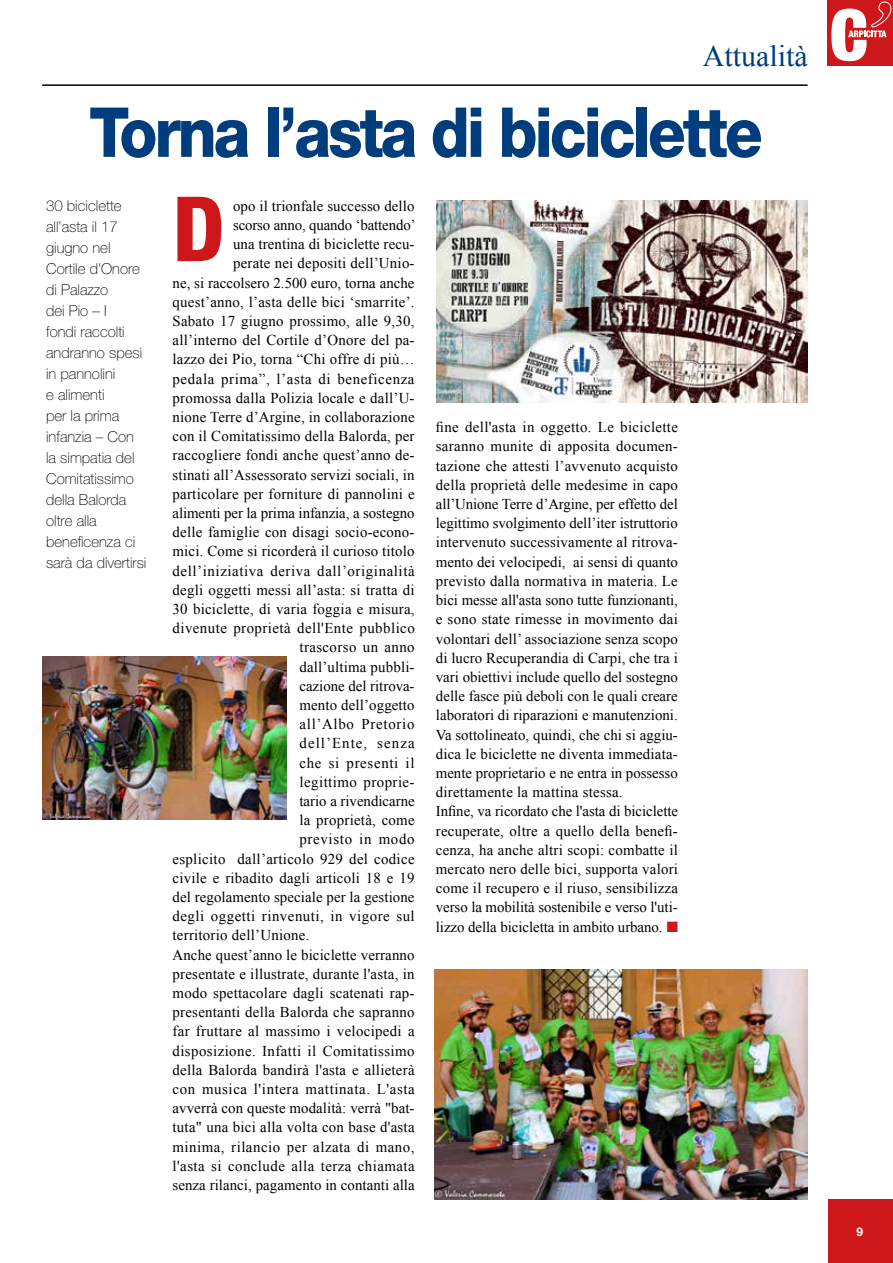
<style>
.page{position:relative;width:893px;height:1263px;background:#fff}
.page>*{position:absolute;margin:0;border:0;box-sizing:border-box;transform-origin:0 0}
.t1{font:800 condensed 90px "Helvetica Neue LT Std";color:#cd171a}
.t2{font:800 69px "Helvetica Neue LT Std";letter-spacing:-.05em;color:#003d7c;scale:.9 1}
.t3{font:30px "Times New Roman";color:#003d7c}
.t4{font:15px/19.2px "Times New Roman";letter-spacing:.015em;color:#000}
.t5{font:100 15px/21px "Helvetica Neue LT Std";color:#000}
.t6{font:15px "Times New Roman";letter-spacing:.04em;color:#000}
.t7{font:15px "Times New Roman";letter-spacing:.035em;color:#000}
.t8{font:15px "Times New Roman";letter-spacing:-.005em;color:#000}
.t9{font:15px "Times New Roman";letter-spacing:.045em;color:#000}
.t10{font:15px "Times New Roman";letter-spacing:-.01em;color:#000}
.t11{font:15px "Times New Roman";letter-spacing:.05em;color:#000}
.t12{font:15px "Times New Roman";letter-spacing:.075em;color:#000}
.t13{font:700 12px "Helvetica Neue";color:#fff}
.s1{color:#cd171a}
</style>
<div class="page">
<div style="left:827px;top:0;width:66px;height:66px;background:#cd171a"></div>
<hr style="left:42px;top:84px;width:766px;height:2px;background:#000">
<div style="left:828px;top:1199px;width:65px;height:64px;background:#cd171a"></div>
<svg style="left:831px;top:1px;width:61px;height:60px"></svg>
<img style="left:435px;top:969px;width:373px;height:230px">
<img style="left:43px;top:657px;width:244px;height:163px">
<img style="left:436px;top:200px;width:372px;height:203px">
<h3 class="t3" style="left:703px;top:36px;width:106px">Attualità</h3>
<h2 class="t2" style="left:89px;top:91px;width:750px">Torna l’asta di biciclette</h2>
<p class="t5" style="left:46px;top:195px;width:102px">30 biciclette all’asta il 17 giugno nel<br>Cortile d'Onore di Palazzo<br>dei Pio – I<br>fondi raccolti andranno spesi in pannolini<br>e alimenti<br>per la prima infanzia – Con la simpatia del<br>Comitatissimo della Balorda oltre alla beneficenza ci sarà da divertirsi</p>
<h1 class="t1" style="left:173px;top:173px;width:53px">D</h1>
<p class="t4" style="left:233px;top:196px;width:183px">opo il trionfale successo dello</p>
<p class="t10" style="left:233px;top:215px;width:184px">scorso anno, quando ‘battendo’</p>
<p class="t4" style="left:233px;top:234px;width:183px">una trentina di biciclette recu-</p>
<p class="t4" style="left:233px;top:253px;width:183px">perate nei depositi dell’Unio-</p>
<p class="t4" style="left:173px;top:273px;width:243px">ne, si raccolsero 2.500 euro, torna anche</p>
<p class="t4" style="left:173px;top:292px;width:244px">quest’anno, l’asta delle bici ‘smarrite’.</p>
<p class="t4" style="left:173px;top:311px;width:244px">Sabato 17 giugno prossimo, alle 9,30,</p>
<p class="t4" style="left:173px;top:330px;width:244px">all’interno del Cortile d’Onore del pa-</p>
<p class="t4" style="left:173px;top:349px;width:244px">lazzo dei Pio, torna “Chi offre di più…</p>
<p class="t6" style="left:173px;top:368px;width:243px">pedala prima”, l’asta di beneficenza</p>
<p class="t4" style="left:173px;top:388px;width:244px">promossa dalla Polizia locale e dall’U-</p>
<p class="t4" style="left:173px;top:407px;width:244px">nione Terre d’Argine, in collaborazione</p>
<p class="t4" style="left:173px;top:426px;width:243px">con il Comitatissimo della Balorda, per</p>
<p class="t4" style="left:173px;top:445px;width:244px">raccogliere fondi anche quest’anno de-</p>
<p class="t4" style="left:173px;top:465px;width:244px">stinati all’Assessorato servizi sociali, in</p>
<p class="t4" style="left:173px;top:484px;width:244px">particolare per forniture di pannolini e</p>
<p class="t8" style="left:173px;top:503px;width:244px">alimenti per la prima infanzia, a sostegno</p>
<p class="t4" style="left:173px;top:522px;width:244px">delle famiglie con disagi socio-econo-</p>
<p class="t4" style="left:173px;top:541px;width:243px">mici. Come si ricorderà il curioso titolo</p>
<p class="t6" style="left:173px;top:560px;width:244px">dell’iniziativa deriva dall’originalità</p>
<p class="t4" style="left:173px;top:580px;width:244px">degli oggetti messi all’asta: si tratta di</p>
<p class="t4" style="left:173px;top:599px;width:244px">30 biciclette, di varia foggia e misura,</p>
<p class="t4" style="left:173px;top:618px;width:244px">divenute proprietà dell'Ente pubblico</p>
<p class="t4" style="left:299px;top:637px;width:117px">trascorso un anno</p>
<p class="t4" style="left:299px;top:657px;width:117px">dall’ultima pubbli-</p>
<p class="t4" style="left:299px;top:676px;width:117px">cazione del ritrova-</p>
<p class="t4" style="left:299px;top:695px;width:117px">mento dell’oggetto</p>
<p class="t11" style="left:299px;top:714px;width:117px">all’Albo Pretorio</p>
<p class="t12" style="left:299px;top:733px;width:117px">dell’Ente, senza</p>
<p class="t9" style="left:299px;top:752px;width:117px">che si presenti il</p>
<p class="t4" style="left:299px;top:772px;width:117px">legittimo proprie-</p>
<p class="t4" style="left:299px;top:791px;width:117px">tario a rivendicarne</p>
<p class="t4" style="left:299px;top:810px;width:117px">la proprietà, come</p>
<p class="t9" style="left:299px;top:829px;width:117px">previsto in modo</p>
<p class="t4" style="left:173px;top:849px;width:244px">esplicito dall’articolo 929 del codice</p>
<p class="t4" style="left:173px;top:868px;width:244px">civile e ribadito dagli articoli 18 e 19</p>
<p class="t4" style="left:173px;top:887px;width:244px">del regolamento speciale per la gestione</p>
<p class="t7" style="left:173px;top:906px;width:244px">degli oggetti rinvenuti, in vigore sul</p>
<p class="t4" style="left:173px;top:925px;width:138px">territorio dell’Unione.</p>
<p class="t4" style="left:173px;top:945px;width:244px">Anche quest’anno le biciclette verranno</p>
<p class="t4" style="left:173px;top:964px;width:244px">presentate e illustrate, durante l'asta, in</p>
<p class="t4" style="left:173px;top:983px;width:244px">modo spettacolare dagli scatenati rap-</p>
<p class="t4" style="left:173px;top:1002px;width:244px">presentanti della Balorda che sapranno</p>
<p class="t4" style="left:173px;top:1021px;width:244px">far fruttare al massimo i velocipedi a</p>
<p class="t4" style="left:173px;top:1041px;width:244px">disposizione. Infatti il Comitatissimo</p>
<p class="t4" style="left:173px;top:1060px;width:244px">della Balorda bandirà l'asta e allieterà</p>
<p class="t6" style="left:173px;top:1079px;width:244px">con musica l'intera mattinata. L'asta</p>
<p class="t4" style="left:173px;top:1098px;width:244px">avverrà con queste modalità: verrà "bat-</p>
<p class="t4" style="left:173px;top:1117px;width:244px">tuta" una bici alla volta con base d'asta</p>
<p class="t7" style="left:173px;top:1136px;width:243px">minima, rilancio per alzata di mano,</p>
<p class="t4" style="left:173px;top:1156px;width:244px">l'asta si conclude alla terza chiamata</p>
<p class="t4" style="left:173px;top:1175px;width:244px">senza rilanci, pagamento in contanti alla</p>
<p class="t4" style="left:436px;top:417px;width:244px">fine dell'asta in oggetto. Le biciclette saranno munite di apposita documen&shy;tazione che attesti l’avvenuto acquisto della proprietà delle medesime in capo all’Unione Terre d’Argine, per effetto del legittimo svolgimento dell’iter istruttorio intervenuto successivamente al ritrova&shy;mento dei velocipedi, ai sensi di quanto previsto dalla normativa in materia. Le bici messe all'asta sono tutte funzionanti, e sono state rimesse in movimento dai volontari dell’ associazione senza scopo di lucro Recuperandia di Carpi, che tra i vari obiettivi include quello del sostegno delle fasce più deboli con le quali creare laboratori di riparazioni e manutenzioni.<br>Va sottolineato, quindi, che chi si aggiu&shy;dica le biciclette ne diventa immediata&shy;mente proprietario e ne entra in possesso direttamente la mattina stessa.<br>Infine, va ricordato che l'asta di biciclette recuperate, oltre a quello della benefi&shy;cenza, ha anche altri scopi: combatte il mercato nero delle bici, supporta valori come il recupero e il riuso, sensibilizza verso la mobilità sostenibile e verso l'uti&shy;lizzo della bicicletta in ambito urbano. <span class="s1">■</span></p>
<p class="t13" style="left:857px;top:1224px;width:8px">9</p>
</div>
